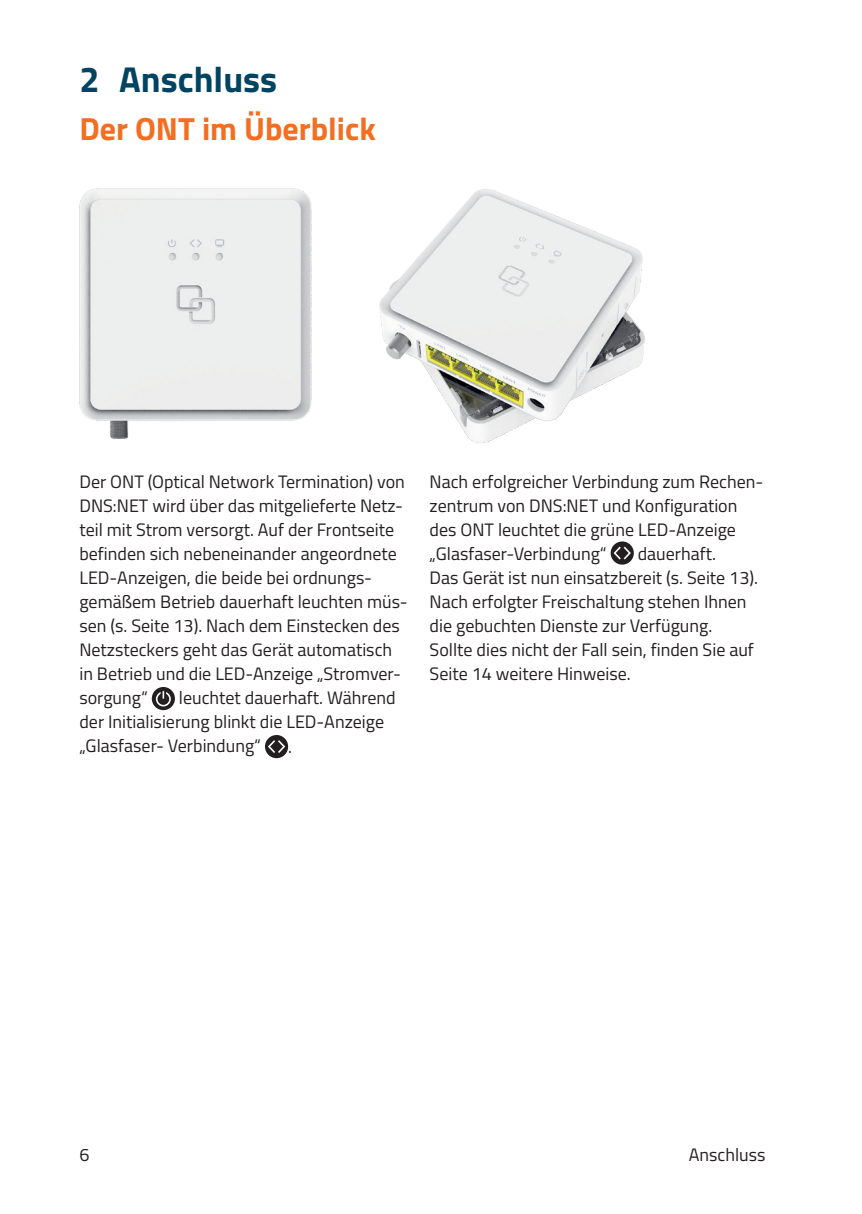
<style>
.page{position:relative;width:862px;height:1214px;background:#fff}
.page>*{position:absolute;margin:0;border:0;box-sizing:border-box;transform-origin:0 0}
.t1{font:700 36px "Titillium Web";color:#004462}
.t2{font:700 32px "Titillium Web";color:#f36e21}
.t3{font:18px/24px "Titillium Web";color:#231f20}
</style>
<div class="page">
<img style="left:79px;top:188px;width:233px;height:251px">
<img style="left:379px;top:189px;width:266px;height:254px">
<svg style="left:152px;top:687px;width:23px;height:23px"></svg>
<div style="left:156px;top:691px;width:15px;height:15px;border:2px solid #fff;border-radius:50%"></div>
<svg style="left:161px;top:690px;width:5px;height:8px"></svg>
<div style="left:265px;top:735px;width:23px;height:23px;background:#231f20;border-radius:50%"></div>
<svg style="left:267px;top:738px;width:19px;height:16px"></svg>
<svg style="left:610px;top:541px;width:24px;height:23px"></svg>
<svg style="left:612px;top:545px;width:20px;height:16px"></svg>
<h1 class="t1" style="left:79px;top:52px;width:199px">2 Anschluss</h1>
<h2 class="t2" style="left:79px;top:104px;width:298px">Der ONT im Überblick</h2>
<p class="t3" style="left:79px;top:469px;width:330px">Der ONT (Optical Network Termination) von DNS:NET wird über das mitgelieferte Netz&shy;teil mit Strom versorgt. Auf der Frontseite befinden sich nebeneinander angeordnete LED-Anzeigen, die beide bei ordnungs&shy;gemäßem Betrieb dauerhaft leuchten müs&shy;sen (s. Seite 13). Nach dem Einstecken des Netzsteckers geht das Gerät automatisch in Betrieb und die LED-Anzeige „Stromver&shy;sorgung“</p>
<p class="t3" style="left:79px;top:685px;width:318px;text-indent:99px">leuchtet dauerhaft. Während der Initialisierung blinkt die LED-Anzeige „Glasfaser- Verbindung“</p>
<p class="t3" style="left:288px;top:733px;width:5px">.</p>
<p class="t3" style="left:429px;top:469px;width:335px">Nach erfolgreicher Verbindung zum Rechen&shy;zentrum von DNS:NET und Konfiguration des ONT leuchtet die grüne LED-Anzeige „Glasfaser-Verbindung“</p>
<p class="t3" style="left:429px;top:541px;width:330px;text-indent:208px">dauerhaft.<br>Das Gerät ist nun einsatzbereit (s. Seite 13).<br>Nach erfolgter Freischaltung stehen Ihnen die gebuchten Dienste zur Verfügung.<br>Sollte dies nicht der Fall sein, finden Sie auf Seite 14 weitere Hinweise.</p>
<p class="t3" style="left:79px;top:1141px;width:12px">6</p>
<p class="t3" style="left:689px;top:1141px;width:78px">Anschluss</p>
</div>
